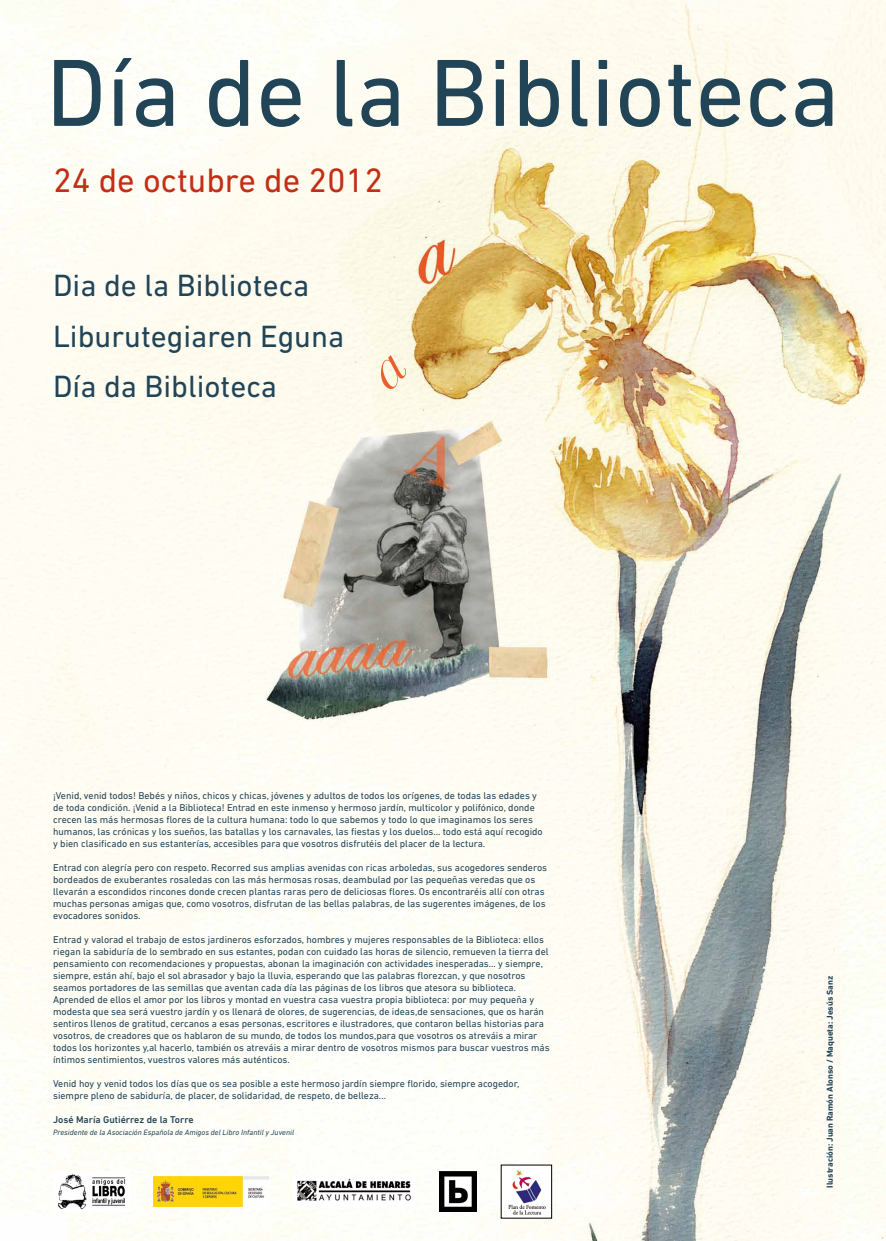
<style>
.page{position:relative;width:886px;height:1241px;background:#fff}
.page>*{position:absolute;margin:0;border:0;box-sizing:border-box;transform-origin:0 0}
.t1{font:96.88px "DIN Next LT Pro";color:#214457}
.t2{font:34.38px "DIN Next LT Pro";color:#c22f16}
.t3{font:31.25px/50px "DIN Next LT Pro";color:#214457}
.t4{font:10px/12px "DIN Next LT Pro";color:#214457}
.t5{font:500 10px "DIN Next LT Pro";color:#214457}
.t6{font:700 8.75px "DIN Next LT Pro";color:#214457}
.t7{font:italic 7.81px "DIN Next LT Pro";color:#214457}
</style>
<div class="page">
<img style="left:0;top:0;width:886px;height:1240px">
<img style="left:154px;top:1176px;width:114px;height:30px">
<img style="left:53px;top:1171px;width:77px;height:39px">
<img style="left:440px;top:1171px;width:37px;height:40px">
<svg style="left:381px;top:355px;width:25px;height:34px"></svg>
<img style="left:503px;top:1166px;width:47px;height:50px">
<img style="left:292px;top:1175px;width:124px;height:31px">
<h1 class="t1" style="left:46px;top:37px;width:795px">Día de la Biblioteca</h1>
<h2 class="t2" style="left:53px;top:161px;width:331px">24 de octubre de 2012</h2>
<h3 class="t3" style="left:53px;top:260px;width:293px">Dia de la Biblioteca<br>Liburutegiaren Eguna<br>Día da Biblioteca</h3>
<p class="t4" style="left:53px;top:789px;width:491px">¡Venid, venid todos! Bebés y niños, chicos y chicas, jóvenes y adultos de todos los orígenes, de todas las edades y de toda condición. ¡Venid a la Biblioteca! Entrad en este inmenso y hermoso jardín, multicolor y polifónico, donde crecen las más hermosas flores de la cultura humana: todo lo que sabemos y todo lo que imaginamos los seres humanos, las crónicas y los sueños, las batallas y los carnavales, las fiestas y los duelos... todo está aquí recogido y bien clasificado en sus estanterías, accesibles para que vosotros disfrutéis del placer de la lectura.</p>
<p class="t4" style="left:53px;top:861px;width:495px">Entrad con alegría pero con respeto. Recorred sus amplias avenidas con ricas arboledas, sus acogedores senderos bordeados de exuberantes rosaledas con las más hermosas rosas, deambulad por las pequeñas veredas que os llevarán a escondidos rincones donde crecen plantas raras pero de deliciosas flores. Os encontraréis allí con otras muchas personas amigas que, como vosotros, disfrutan de las bellas palabras, de las sugerentes imágenes, de los evocadores sonidos.</p>
<p class="t4" style="left:53px;top:933px;width:498px">Entrad y valorad el trabajo de estos jardineros esforzados, hombres y mujeres responsables de la Biblioteca: ellos riegan la sabiduría de lo sembrado en sus estantes, podan con cuidado las horas de silencio, remueven la tierra del pensamiento con recomendaciones y propuestas, abonan la imaginación con actividades inesperadas... y siempre, siempre, están ahí, bajo el sol abrasador y bajo la lluvia, esperando que las palabras florezcan, y que nosotros seamos portadores de las semillas que aventan cada día las páginas de los libros que atesora su biblioteca.<br>Aprended de ellos el amor por los libros y montad en vuestra casa vuestra propia biblioteca: por muy pequeña y modesta que sea será vuestro jardín y os llenará de olores, de sugerencias, de ideas,de sensaciones, que os harán sentiros llenos de gratitud, cercanos a esas personas, escritores e ilustradores, que contaron bellas historias para vosotros, de creadores que os hablaron de su mundo, de todos los mundos,para que vosotros os atreváis a mirar todos los horizontes y,al hacerlo, también os atreváis a mirar dentro de vosotros mismos para buscar vuestros más íntimos sentimientos, vuestros valores más auténticos.</p>
<p class="t4" style="left:53px;top:1077px;width:468px">Venid hoy y venid todos los días que os sea posible a este hermoso jardín siempre florido, siempre acogedor, siempre pleno de sabiduría, de placer, de solidaridad, de respeto, de belleza...</p>
<p class="t5" style="left:53px;top:1113px;width:142px">José María Gutiérrez de la Torre</p>
<p class="t7" style="left:53px;top:1127px;width:242px">Presidente de la Asociación Española de Amigos del Libro Infantil y Juvenil</p>
<p class="t6" style="left:825px;top:1187px;width:213px;rotate:-90deg">Ilustración: Juan Ramón Alonso / Maqueta: Jesús Sanz</p>
</div>
